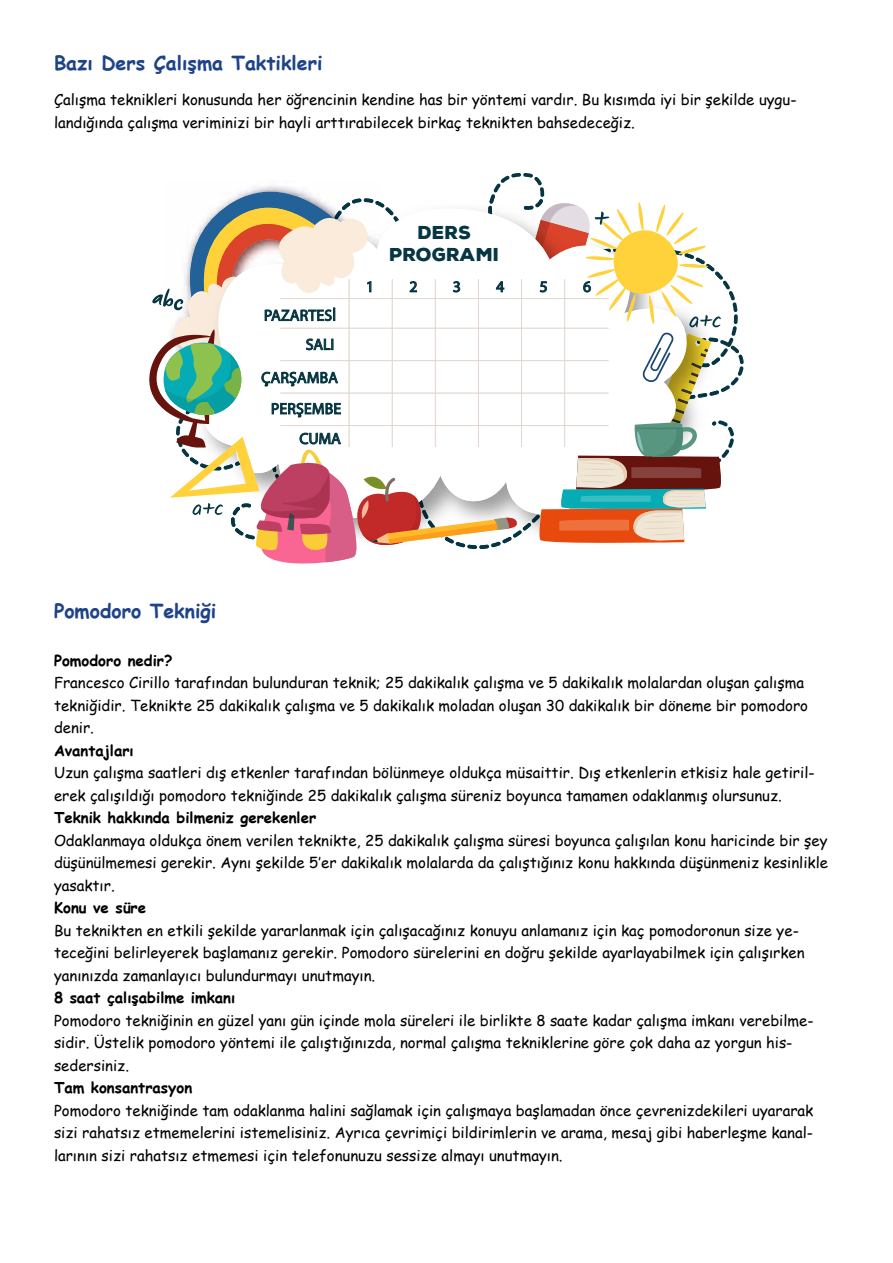
<style>
.page{position:relative;width:893px;height:1263px;background:#fff}
.page>*{position:absolute;margin:0;border:0;box-sizing:border-box;transform-origin:0 0}
.t1{font:700 19.5px "Comic Sans MS";color:#1f4388}
.t2{font:900 18px/21.8px "Nexa Rust Sans";color:#053642;text-align:center}
.t3{font:15.6px "Myriad Pro";color:#053642}
.t4{font:15px/22.5px "Comic Sans MS";color:#000}
.t5{font:700 15px "Comic Sans MS";color:#000}
</style>
<div class="page">
<svg style="left:496px;top:173px;width:248px;height:285px"></svg>
<svg style="left:149px;top:186px;width:574px;height:378px"></svg>
<h1 class="t1" style="left:54px;top:48px;width:270px">Bazı Ders Çalışma Taktikleri</h1>
<p class="t4" style="left:54px;top:88px;width:744px">Çalışma teknikleri konusunda her öğrencinin kendine has bir yöntemi vardır. Bu kısımda iyi bir şekilde uygu&shy;landığında çalışma veriminizi bir hayli arttırabilecek birkaç teknikten bahsedeceğiz.</p>
<p class="t2" style="left:390px;top:222px;width:111px">DERS<br>PROGRAMI</p>
<h1 class="t1" style="left:54px;top:597px;width:164px">Pomodoro Tekniği</h1>
<p class="t3" style="left:306px;top:335px;width:30px">SALI</p>
<p class="t3" style="left:366px;top:277px;width:10px">1</p>
<p class="t3" style="left:409px;top:277px;width:10px">2</p>
<p class="t3" style="left:453px;top:277px;width:10px">3</p>
<p class="t3" style="left:496px;top:277px;width:10px">4</p>
<p class="t3" style="left:540px;top:277px;width:10px">5</p>
<p class="t3" style="left:583px;top:277px;width:10px">6</p>
<p class="t3" style="left:299px;top:429px;width:43px">CUMA</p>
<p class="t5" style="left:54px;top:649px;width:120px">Pomodoro nedir?</p>
<p class="t4" style="left:54px;top:671px;width:756px">Francesco Cirillo tarafından bulunduran teknik; 25 dakikalık çalışma ve 5 dakikalık molalardan oluşan çalışma tekniğidir. Teknikte 25 dakikalık çalışma ve 5 dakikalık moladan oluşan 30 dakikalık bir döneme bir pomodoro denir.</p>
<p class="t5" style="left:54px;top:739px;width:81px">Avantajları</p>
<p class="t4" style="left:54px;top:761px;width:762px">Uzun çalışma saatleri dış etkenler tarafından bölünmeye oldukça müsaittir. Dış etkenlerin etkisiz hale getiril&shy;erek çalışıldığı pomodoro tekniğinde 25 dakikalık çalışma süreniz boyunca tamamen odaklanmış olursunuz.</p>
<p class="t5" style="left:54px;top:806px;width:264px">Teknik hakkında bilmeniz gerekenler</p>
<p class="t4" style="left:54px;top:828px;width:775px;text-align:justify">Odaklanmaya oldukça önem verilen teknikte, 25 dakikalık çalışma süresi boyunca çalışılan konu haricinde bir şey düşünülmemesi gerekir. Aynı şekilde 5’er dakikalık molalarda da çalıştığınız konu hakkında düşünmeniz kesinlikle yasaktır.</p>
<p class="t5" style="left:54px;top:896px;width:94px">Konu ve süre</p>
<p class="t4" style="left:54px;top:918px;width:752px">Bu teknikten en etkili şekilde yararlanmak için çalışacağınız konuyu anlamanız için kaç pomodoronun size ye&shy;teceğini belirleyerek başlamanız gerekir. Pomodoro sürelerini en doğru şekilde ayarlayabilmek için çalışırken yanınızda zamanlayıcı bulundurmayı unutmayın.</p>
<p class="t5" style="left:54px;top:986px;width:183px">8 saat çalışabilme imkanı</p>
<p class="t4" style="left:54px;top:1008px;width:761px">Pomodoro tekniğinin en güzel yanı gün içinde mola süreleri ile birlikte 8 saate kadar çalışma imkanı verebilme&shy;sidir. Üstelik pomodoro yöntemi ile çalıştığınızda, normal çalışma tekniklerine göre çok daha az yorgun his&shy;sedersiniz.</p>
<p class="t5" style="left:54px;top:1076px;width:140px">Tam konsantrasyon</p>
<p class="t4" style="left:54px;top:1098px;width:761px;text-align:justify">Pomodoro tekniğinde tam odaklanma halini sağlamak için çalışmaya başlamadan önce çevrenizdekileri uyararak sizi rahatsız etmemelerini istemelisiniz. Ayrıca çevrimiçi bildirimlerin ve arama, mesaj gibi haberleşme kanal&shy;larının sizi rahatsız etmemesi için telefonunuzu sessize almayı unutmayın.</p>
</div>
